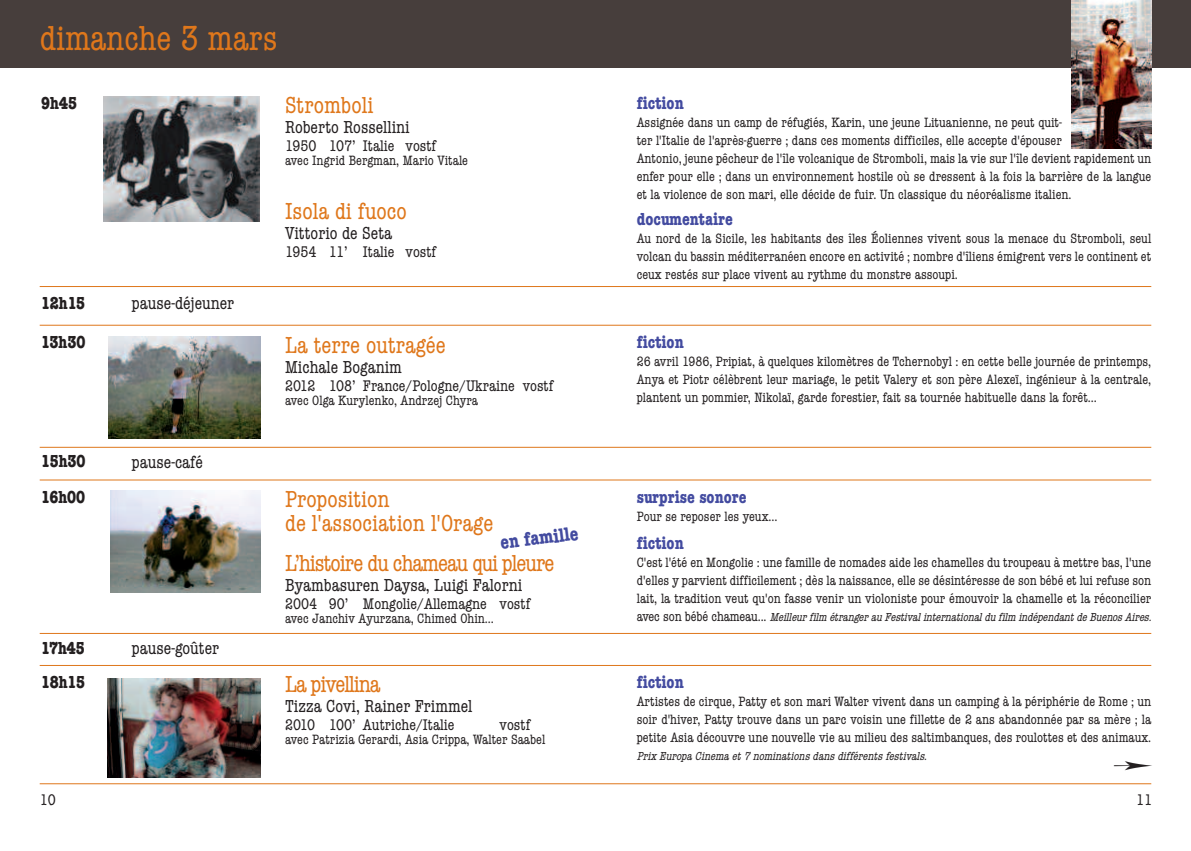
<style>
.page{position:relative;width:1191px;height:851px;background:#fff}
.page>*{position:absolute;margin:0;border:0;box-sizing:border-box;transform-origin:0 0}
.t1{font:condensed 36px "American Typewriter";color:#df771b}
.t2{font:condensed 24px/24px "American Typewriter";color:#df771b}
.t3{font:condensed 24px "American Typewriter";letter-spacing:-.04em;color:#df771b}
.t4{font:700 condensed 20px "American Typewriter";color:#434ba0}
.t5{font:condensed 18px "American Typewriter";color:#231f20}
.t6{font:700 condensed 18px "American Typewriter";color:#434ba0}
.t7{font:700 condensed 18px "American Typewriter";color:#231f20}
.t8{font:condensed 16px "American Typewriter";color:#231f20}
.t9{font:condensed 14px/18px "American Typewriter";color:#231f20;text-align:justify}
.t10{font:italic condensed 12px "American Typewriter";color:#231f20}
.s1{font-style:normal;font-size:14px}
</style>
<div class="page">
<div style="left:0;top:0;width:1190px;height:68px;background:#473e3c"></div>
<hr style="left:40px;top:286px;width:1111px;height:1px;background:#df771b">
<hr style="left:40px;top:325px;width:1111px;height:1px;background:#df771b">
<hr style="left:40px;top:447px;width:1111px;height:1px;background:#df771b">
<hr style="left:40px;top:479px;width:1111px;height:1px;background:#df771b">
<hr style="left:40px;top:633px;width:1111px;height:1px;background:#df771b">
<hr style="left:40px;top:783px;width:1111px;height:1px;background:#df771b">
<hr style="left:40px;top:665px;width:1111px;height:1px;background:#df771b">
<img style="left:1071px;top:0;width:80px;height:148px">
<img style="left:109px;top:336px;width:151px;height:102px">
<img style="left:110px;top:490px;width:151px;height:102px">
<img style="left:108px;top:678px;width:153px;height:99px">
<img style="left:104px;top:96px;width:156px;height:125px">
<h1 class="t1" style="left:40px;top:11px;width:239px">dimanche 3 mars</h1>
<p class="t7" style="left:41px;top:88px;width:37px">9h45</p>
<p class="t7" style="left:41px;top:288px;width:45px">12h15</p>
<p class="t7" style="left:41px;top:328px;width:46px">13h30</p>
<p class="t5" style="left:132px;top:289px;width:104px">pause-déjeuner</p>
<h2 class="t2" style="left:285px;top:92px;width:90px">Stromboli</h2>
<p class="t5" style="left:285px;top:113px;width:126px">Roberto Rossellini</p>
<p class="t8" style="left:285px;top:133px;width:153px">1950 107’ Italie vostf</p>
<p class="t9" style="left:285px;top:151px;width:184px">avec Ingrid Bergman, Mario Vitale</p>
<h2 class="t2" style="left:285px;top:198px;width:123px">Isola di fuoco</h2>
<p class="t5" style="left:285px;top:219px;width:109px">Vittorio de Seta</p>
<p class="t8" style="left:285px;top:239px;width:153px">1954 11’ Italie vostf</p>
<h2 class="t2" style="left:285px;top:332px;width:162px">La terre outragée</h2>
<p class="t5" style="left:285px;top:353px;width:118px">Michale Boganim</p>
<p class="t8" style="left:285px;top:373px;width:270px">2012 108’ France/Pologne/Ukraine vostf</p>
<p class="t9" style="left:285px;top:390px;width:194px">avec Olga Kurylenko, Andrzej Chyra</p>
<p class="t7" style="left:41px;top:447px;width:46px">15h30</p>
<p class="t7" style="left:41px;top:482px;width:46px">16h00</p>
<p class="t5" style="left:132px;top:448px;width:73px">pause-café</p>
<p class="t7" style="left:41px;top:633px;width:45px">17h45</p>
<p class="t5" style="left:132px;top:634px;width:89px">pause-goûter</p>
<p class="t7" style="left:41px;top:667px;width:45px">18h15</p>
<h2 class="t2" style="left:285px;top:486px;width:210px">Proposition<br>de l'association l'Orage</h2>
<h2 class="t3" style="left:285px;top:545px;width:271px">L’histoire du chameau qui pleure</h2>
<p class="t5" style="left:285px;top:571px;width:239px">Byambasuren Daysa, Luigi Falorni</p>
<p class="t8" style="left:285px;top:591px;width:247px">2004 90’ Mongolie/Allemagne vostf</p>
<p class="t9" style="left:285px;top:609px;width:210px">avec Janchiv Ayurzana, Chimed Ohin…</p>
<h3 class="t4" style="left:498px;top:526px;width:80px;rotate:-7deg">en famille</h3>
<h2 class="t3" style="left:285px;top:665px;width:97px">La pivellina</h2>
<p class="t5" style="left:285px;top:692px;width:189px">Tizza Covi, Rainer Frimmel</p>
<p class="t8" style="left:285px;top:712px;width:171px">2010 100’ Autriche/Italie</p>
<p class="t8" style="left:499px;top:712px;width:32px">vostf</p>
<p class="t9" style="left:285px;top:729px;width:262px">avec Patrizia Gerardi, Asia Crippa, Walter Saabel</p>
<p class="t6" style="left:636px;top:88px;width:48px">fiction</p>
<p class="t9" style="left:636px;top:113px;width:516px;text-align:left">Assignée dans un camp de réfugiés, Karin, une jeune Lituanienne, ne peut quit-<br>ter l'Italie de l'après-guerre ; dans ces moments difficiles, elle accepte d'épouser<br>Antonio, jeune pêcheur de l'île volcanique de Stromboli, mais la vie sur l'île devient rapidement un enfer pour elle ; dans un environnement hostile où se dressent à la fois la barrière de la langue et la violence de son mari, elle décide de fuir. Un classique du néoréalisme italien.</p>
<p class="t6" style="left:636px;top:204px;width:98px">documentaire</p>
<p class="t9" style="left:636px;top:229px;width:516px">Au nord de la Sicile, les habitants des îles Éoliennes vivent sous la menace du Stromboli, seul volcan du bassin méditerranéen encore en activité ; nombre d'îliens émigrent vers le continent et ceux restés sur place vivent au rythme du monstre assoupi.</p>
<p class="t6" style="left:636px;top:328px;width:48px">fiction</p>
<p class="t9" style="left:636px;top:352px;width:516px">26 avril 1986, Pripiat, à quelques kilomètres de Tchernobyl : en cette belle journée de printemps, Anya et Piotr célèbrent leur mariage, le petit Valery et son père Alexeï, ingénieur à la centrale, plantent un pommier, Nikolaï, garde forestier, fait sa tournée habituelle dans la forêt…</p>
<p class="t6" style="left:636px;top:482px;width:111px">surprise sonore</p>
<p class="t9" style="left:636px;top:507px;width:142px">Pour se reposer les yeux…</p>
<p class="t6" style="left:636px;top:528px;width:48px">fiction</p>
<p class="t9" style="left:636px;top:553px;width:516px">C'est l'été en Mongolie : une famille de nomades aide les chamelles du troupeau à mettre bas, l'une d'elles y parvient difficilement ; dès la naissance, elle se désintéresse de son bébé et lui refuse son lait, la tradition veut qu'on fasse venir un violoniste pour émouvoir la chamelle et la réconcilier</p>
<p class="t10" style="left:636px;top:608px;width:520px"><span class="s1">a v e c s o n b é b é c h a m e a u . . .</span> Meilleur film étranger au Festival international du film indépendant de Buenos Aires.</p>
<p class="t6" style="left:636px;top:667px;width:48px">fiction</p>
<p class="t9" style="left:636px;top:691px;width:516px">Artistes de cirque, Patty et son mari Walter vivent dans un camping à la périphérie de Rome ; un soir d'hiver, Patty trouve dans un parc voisin une fillette de 2 ans abandonnée par sa mère ; la petite Asia découvre une nouvelle vie au milieu des saltimbanques, des roulottes et des animaux.</p>
<p class="t10" style="left:636px;top:746px;width:295px">Prix Europa Cinema et 7 nominations dans différents festivals.</p>
<p class="t8" style="left:40px;top:787px;width:17px">10</p>
<p class="t8" style="left:1136px;top:787px;width:17px">11</p>
</div>
